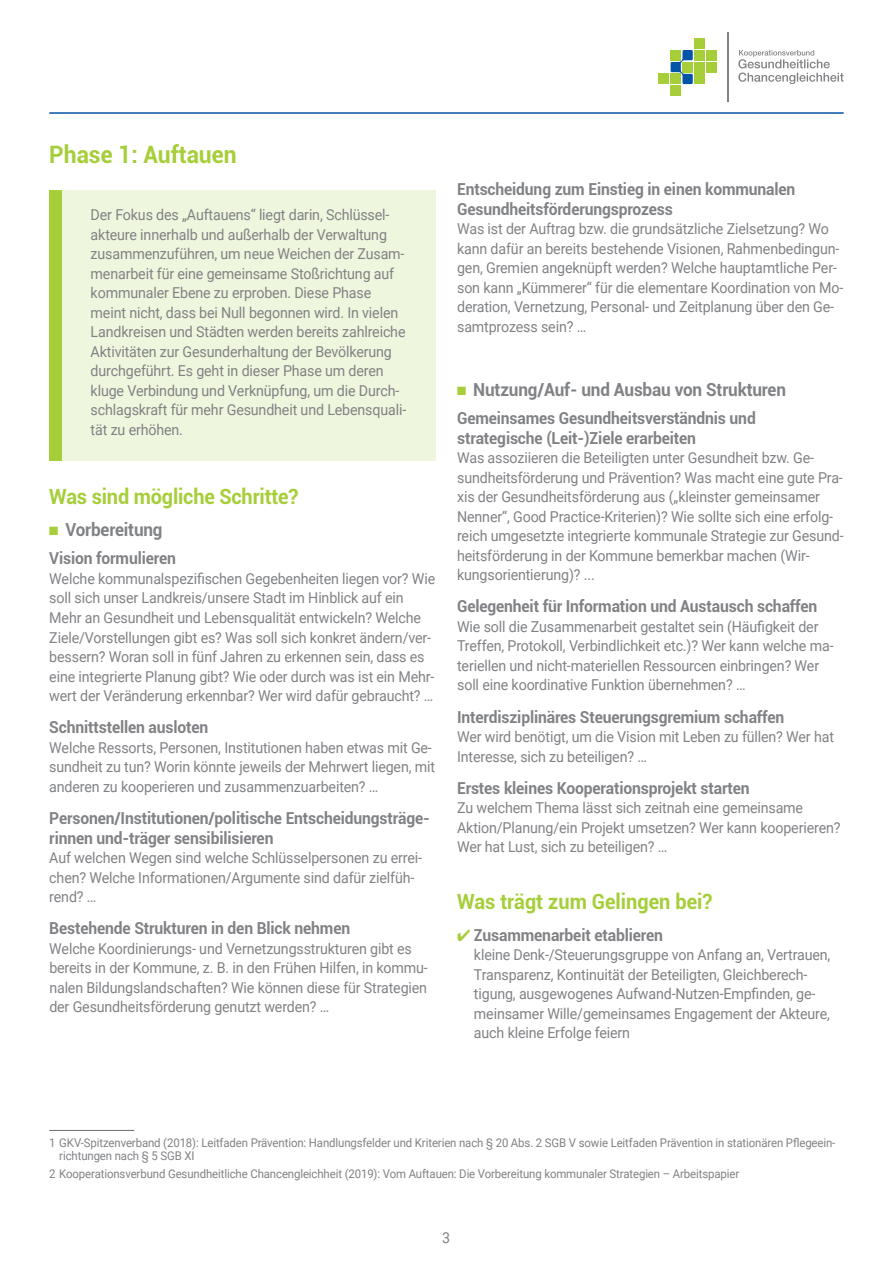
<style>
.page{position:relative;width:893px;height:1263px;background:#fff}
.page>*{position:absolute;margin:0;border:0;box-sizing:border-box;transform-origin:0 0}
.t1{font:700 24px "Roboto";color:#a6ce39;scale:.95 1}
.t2{font:700 21px "Roboto";letter-spacing:-.01em;color:#a6ce39;scale:.95 1}
.t3{font:700 18px "Roboto";letter-spacing:-.01em;color:#808285;scale:.95 1}
.t4{font:700 16.5px/19.5px "Roboto";letter-spacing:-.01em;color:#808285;scale:.95 1}
.t5{font:15px/19.5px "Roboto";letter-spacing:-.01em;color:#808285;scale:.95 1}
.t6{font:12px/13.5px "Roboto";letter-spacing:-.01em;color:#808285;scale:.95 1}
.s1{color:#a6ce39}
</style>
<div class="page">
<svg style="left:738px;top:50px;width:106px;height:34px"></svg>
<hr style="left:727px;top:32px;width:1px;height:70px;background:#808285">
<div style="left:694px;top:38px;width:11px;height:10px;background:#a6ce39"></div>
<div style="left:694px;top:50px;width:11px;height:10px;background:#a6ce39"></div>
<div style="left:706px;top:50px;width:11px;height:10px;background:#a6ce39"></div>
<div style="left:659px;top:74px;width:10px;height:10px;background:#a6ce39"></div>
<div style="left:706px;top:62px;width:11px;height:10px;background:#a6ce39"></div>
<div style="left:694px;top:62px;width:11px;height:10px;background:#a6ce39"></div>
<div style="left:671px;top:86px;width:10px;height:10px;background:#a6ce39"></div>
<div style="left:694px;top:74px;width:11px;height:10px;background:#a6ce39"></div>
<svg style="left:671px;top:50px;width:22px;height:34px"></svg>
<hr style="left:49px;top:112px;width:795px;height:2px;background:#0154a6">
<div style="left:49px;top:190px;width:387px;height:271px;background:#eff6de"></div>
<div style="left:49px;top:190px;width:13px;height:271px;background:#a6ce39"></div>
<hr style="left:49px;top:1130px;width:85px;height:1px;background:#6c6d70">
<h1 class="t1" style="left:49px;top:137px;width:199px">Phase 1: Auftauen</h1>
<p class="t5" style="left:91px;top:205px;width:334px">Der Fokus des „Auftauens“ liegt darin, Schlüssel&shy;akteure innerhalb und außerhalb der Verwaltung zusammenzuführen, um neue Weichen der Zusam&shy;menarbeit für eine gemeinsame Stoßrichtung auf kommunaler Ebene zu erproben. Diese Phase meint nicht, dass bei Null begonnen wird. In vielen Landkreisen und Städten werden bereits zahlreiche Aktivitäten zur Gesunderhaltung der Bevölkerung durchgeführt. Es geht in dieser Phase um deren kluge Verbindung und Verknüpfung, um die Durch&shy;schlagskraft für mehr Gesundheit und Lebensquali&shy;tät zu erhöhen.</p>
<h2 class="t2" style="left:49px;top:482px;width:264px">Was sind mögliche Schritte?</h2>
<p class="t3" style="left:49px;top:517px;width:121px"><span class="s1">■</span> Vorbereitung</p>
<p class="t4" style="left:49px;top:548px;width:135px">Vision formulieren</p>
<p class="t5" style="left:49px;top:568px;width:408px">Welche kommunalspezifischen Gegebenheiten liegen vor? Wie soll sich unser Landkreis/unsere Stadt im Hinblick auf ein Mehr an Gesundheit und Lebensqualität entwickeln? Welche Ziele/Vorstellungen gibt es? Was soll sich konkret ändern/ver&shy;bessern? Woran soll in fünf Jahren zu erkennen sein, dass es eine integrierte Planung gibt? Wie oder durch was ist ein Mehr&shy;wert der Veränderung erkennbar? Wer wird dafür gebraucht? …</p>
<p class="t4" style="left:49px;top:717px;width:169px">Schnittstellen ausloten</p>
<p class="t5" style="left:49px;top:737px;width:408px">Welche Ressorts, Personen, Institutionen haben etwas mit Ge&shy;sundheit zu tun? Worin könnte jeweils der Mehrwert liegen, mit anderen zu kooperieren und zusammenzuarbeiten? …</p>
<p class="t4" style="left:49px;top:808px;width:402px">Personen/Institutionen/politische Entscheidungsträge&shy;rinnen und-träger sensibilisieren</p>
<p class="t5" style="left:49px;top:847px;width:394px">Auf welchen Wegen sind welche Schlüsselpersonen zu errei&shy;chen? Welche Informationen/Argumente sind dafür zielfüh&shy;rend? …</p>
<p class="t4" style="left:49px;top:918px;width:318px">Bestehende Strukturen in den Blick nehmen</p>
<p class="t5" style="left:49px;top:938px;width:400px">Welche Koordinierungs- und Vernetzungsstrukturen gibt es bereits in der Kommune, z. B. in den Frühen Hilfen, in kommu&shy;nalen Bildungslandschaften? Wie können diese für Strategien der Gesundheitsförderung genutzt werden? …</p>
<p class="t4" style="left:457px;top:179px;width:358px">Entscheidung zum Einstieg in einen kommunalen<br>Gesundheitsförderungsprozess</p>
<p class="t5" style="left:457px;top:218px;width:408px">Was ist der Auftrag bzw. die grundsätzliche Zielsetzung? Wo kann dafür an bereits bestehende Visionen, Rahmenbedingun&shy;gen, Gremien angeknüpft werden? Welche hauptamtliche Per&shy;son kann „Kümmerer“ für die elementare Koordination von Mo&shy;deration, Vernetzung, Personal- und Zeitplanung über den Ge&shy;samtprozess sein? …</p>
<p class="t3" style="left:457px;top:377px;width:348px"><span class="s1">■</span> Nutzung/Auf- und Ausbau von Strukturen</p>
<p class="t4" style="left:457px;top:408px;width:316px">Gemeinsames Gesundheitsverständnis und strategische (Leit-)Ziele erarbeiten</p>
<p class="t5" style="left:457px;top:447px;width:408px">Was assoziieren die Beteiligten unter Gesundheit bzw. Ge&shy;sundheitsförderung und Prävention? Was macht eine gute Pra&shy;xis der Gesundheitsförderung aus („kleinster gemeinsamer Nenner“, Good Practice-Kriterien)? Wie sollte sich eine erfolg&shy;reich umgesetzte integrierte kommunale Strategie zur Gesund&shy;heitsförderung in der Kommune bemerkbar machen (Wir&shy;kungsorientierung)? ...</p>
<p class="t4" style="left:457px;top:596px;width:381px">Gelegenheit für Information und Austausch schaffen</p>
<p class="t5" style="left:457px;top:616px;width:398px">Wie soll die Zusammenarbeit gestaltet sein (Häufigkeit der Treffen, Protokoll, Verbindlichkeit etc.)? Wer kann welche ma&shy;teriellen und nicht-materiellen Ressourcen einbringen? Wer soll eine koordinative Funktion übernehmen? …</p>
<p class="t4" style="left:457px;top:706px;width:346px">Interdisziplinäres Steuerungsgremium schaffen</p>
<p class="t5" style="left:457px;top:726px;width:398px">Wer wird benötigt, um die Vision mit Leben zu füllen? Wer hat<br>Interesse, sich zu beteiligen? …</p>
<p class="t4" style="left:457px;top:778px;width:310px">Erstes kleines Kooperationsprojekt starten</p>
<p class="t5" style="left:457px;top:798px;width:405px">Zu welchem Thema lässt sich zeitnah eine gemeinsame<br>Aktion/Planung/ein Projekt umsetzen? Wer kann kooperieren?<br>Wer hat Lust, sich zu beteiligen? …</p>
<h2 class="t2" style="left:457px;top:886px;width:270px">Was trägt zum Gelingen bei?</h2>
<p class="t4" style="left:457px;top:925px;width:218px"><span class="s1">✔</span> Zusammenarbeit etablieren</p>
<p class="t5" style="left:474px;top:945px;width:377px">kleine Denk-/Steuerungsgruppe von Anfang an, Vertrauen, Transparenz, Kontinuität der Beteiligten, Gleichberech&shy;tigung, ausgewogenes Aufwand-Nutzen-Empfinden, ge&shy;meinsamer Wille/gemeinsames Engagement der Akteure, auch kleine Erfolge feiern</p>
<p class="t6" style="left:59px;top:1135px;width:818px;text-indent:-10px">1 GKV-Spitzenverband (2018): Leitfaden Prävention: Handlungsfelder und Kriterien nach § 20 Abs. 2 SGB V sowie Leitfaden Prävention in stationären Pflegeein&shy;richtungen nach § 5 SGB XI</p>
<p class="t6" style="left:49px;top:1166px;width:728px">2 Kooperationsverbund Gesundheitliche Chancengleichheit (2019): Vom Auftauen: Die Vorbereitung kommunaler Strategien – Arbeitspapier</p>
<p class="t5" style="left:442px;top:1227px;width:10px">3</p>
</div>
